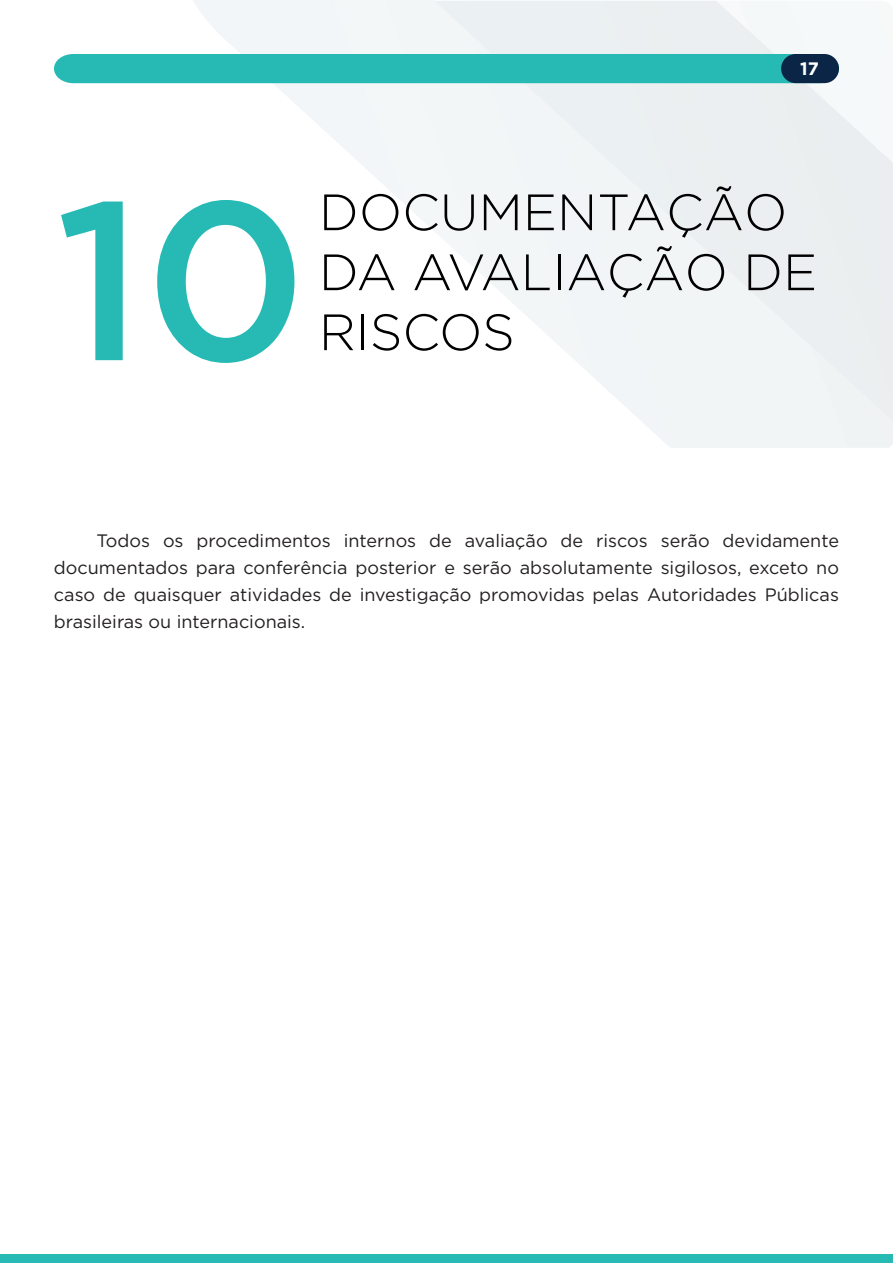
<style>
.page{position:relative;width:893px;height:1263px;background:#fff}
.page>*{position:absolute;margin:0;border:0;box-sizing:border-box;transform-origin:0 0}
.t1{font:500 225px "Gotham Pro";color:#27bab5}
.t2{font:300 51px/60px "Gotham";color:#000001}
.t3{font:18px/27px "Gotham Pro";color:#231f20;text-align:justify}
.t4{font:700 18px "Gotham";color:#fff}
</style>
<div class="page">
<div style="left:54px;top:54px;width:785px;height:29px;background:#27bab5"></div>
<div style="left:781px;top:54px;width:58px;height:29px;background:#0a2545;border-radius:15px"></div>
<div style="left:0;top:1254px;width:893px;height:9px;background:#27bab5"></div>
<p class="t4" style="left:800px;top:58px;width:20px">17</p>
<h1 class="t1" style="left:55px;top:153px;width:254px">10</h1>
<h2 class="t2" style="left:319px;top:181px;width:500px">DOCUMENTAÇÃO<br>DA AVALIAÇÃO DE</h2>
<h2 class="t2" style="left:319px;top:301px;width:197px">RISCOS</h2>
<p class="t3" style="left:54px;top:527px;width:786px;text-indent:43px">Todos os procedimentos internos de avaliação de riscos serão devidamente documentados para conferência posterior e serão absolutamente sigilosos, exceto no caso de quaisquer atividades de investigação promovidas pelas Autoridades Públicas brasileiras ou internacionais.</p>
</div>
